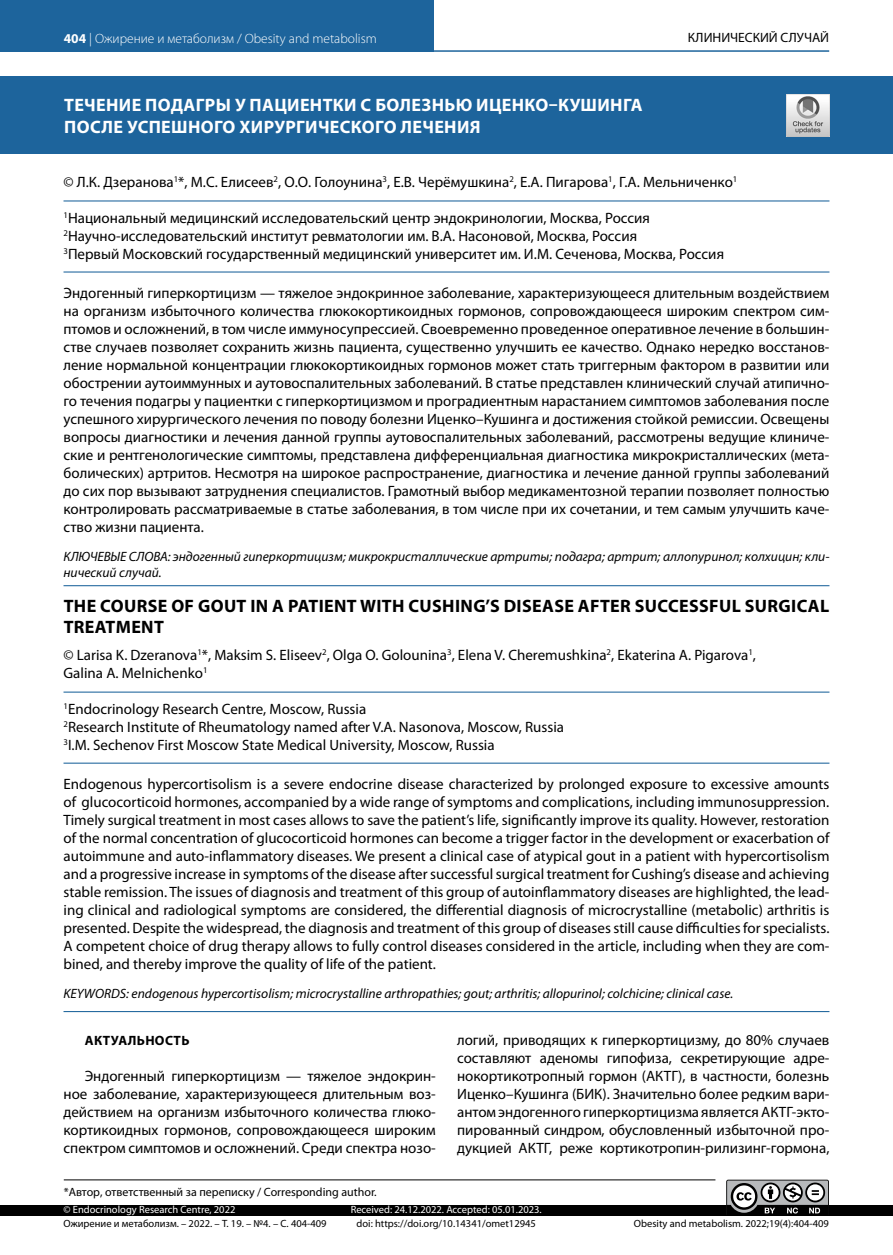
<style>
.page{position:relative;width:893px;height:1255px;background:#fff}
.page>*{position:absolute;margin:0;border:0;box-sizing:border-box;transform-origin:0 0}
.t1{font:700 18px/21.6px "Myriad Pro";letter-spacing:.02em;color:#fff}
.t2{font:700 18px/21.6px "Myriad Pro";letter-spacing:.02em;color:#000}
.t3{font:15px/18px "Myriad Pro";color:#000;text-align:justify}
.t4{font:italic 13.5px/16.2px "Myriad Pro";color:#000}
.t5{font:300 13.5px "Myriad Pro";color:#fff}
.t6{font:13.5px "Myriad Pro";color:#000}
.t7{font:700 13.5px "Myriad Pro";letter-spacing:.025em;color:#000}
.t8{font:12px "Myriad Pro";color:#000}
.t9{font:10.5px "Myriad Pro";color:#000}
.t10{font:10.5px "Myriad Pro";color:#fff}
.s1{font-weight:700}
</style>
<div class="page">
<hr style="left:0;top:50px;width:829px;height:2px;background:#1d649c">
<div style="left:0;top:0;width:434px;height:51px;background:#1d649c"></div>
<hr style="left:64px;top:200px;width:765px;height:1px;background:#1d649c">
<hr style="left:64px;top:271px;width:765px;height:1px;background:#1d649c">
<hr style="left:64px;top:585px;width:765px;height:1px;background:#1d649c">
<hr style="left:64px;top:691px;width:765px;height:1px;background:#1d649c">
<hr style="left:64px;top:762px;width:765px;height:1px;background:#1d649c">
<hr style="left:64px;top:1011px;width:765px;height:1px;background:#1d649c">
<div style="left:0;top:77px;width:893px;height:77px;background:#1d649c"></div>
<div style="left:0;top:1204px;width:893px;height:11px;background:#000"></div>
<svg style="left:726px;top:1179px;width:103px;height:36px"></svg>
<hr style="left:64px;top:1179px;width:651px;height:1px;background:#000">
<img style="left:787px;top:94px;width:42px;height:43px">
<p class="t5" style="left:64px;top:30px;width:315px"><span class="s1">404</span> | Ожирение и метаболизм / Obesity and metabolism</p>
<p class="t6" style="left:688px;top:29px;width:143px">КЛИНИЧЕСКИЙ СЛУЧАЙ</p>
<p class="t1" style="left:64px;top:94px;width:580px">ТЕЧЕНИЕ ПОДАГРЫ У ПАЦИЕНТКИ С БОЛЕЗНЬЮ ИЦЕНКО–КУШИНГА<br>ПОСЛЕ УСПЕШНОГО ХИРУРГИЧЕСКОГО ЛЕЧЕНИЯ</p>
<p class="t3" style="left:64px;top:172px;width:675px">© Л.К. Дзеранова<sup>1</sup>*, М.С. Елисеев<sup>2</sup>, О.О. Голоунина<sup>3</sup>, Е.В. Черёмушкина<sup>2</sup>, Е.А. Пигарова<sup>1</sup>, Г.А. Мельниченко<sup>1</sup></p>
<p class="t3" style="left:64px;top:208px;width:662px;text-align:left"><sup>1</sup>Национальный медицинский исследовательский центр эндокринологии, Москва, Россия<br><sup>2</sup>Научно-исследовательский институт ревматологии им. В.А. Насоновой, Москва, Россия<br><sup>3</sup>Первый Московский государственный медицинский университет им. И.М. Сеченова, Москва, Россия</p>
<p class="t3" style="left:64px;top:284px;width:767px">Эндогенный гиперкортицизм — тяжелое эндокринное заболевание, характеризующееся длительным воздействием на организм избыточного количества глюкокортикоидных гормонов, сопровождающееся широким спектром сим&shy;птомов и осложнений, в том числе иммуносупрессией. Своевременно проведенное оперативное лечение в большин&shy;стве случаев позволяет сохранить жизнь пациента, существенно улучшить ее качество. Однако нередко восстанов&shy;ление нормальной концентрации глюкокортикоидных гормонов может стать триггерным фактором в развитии или обострении аутоиммунных и аутовоспалительных заболеваний. В статье представлен клинический случай атипично&shy;го течения подагры у пациентки с гиперкортицизмом и проградиентным нарастанием симптомов заболевания после успешного хирургического лечения по поводу болезни Иценко–Кушинга и достижения стойкой ремиссии. Освещены вопросы диагностики и лечения данной группы аутовоспалительных заболеваний, рассмотрены ведущие клиниче&shy;ские и рентгенологические симптомы, представлена дифференциальная диагностика микрокристаллических (мета&shy;болических) артритов. Несмотря на широкое распространение, диагностика и лечение данной группы заболеваний до сих пор вызывают затруднения специалистов. Грамотный выбор медикаментозной терапии позволяет полностью контролировать рассматриваемые в статье заболевания, в том числе при их сочетании, и тем самым улучшить каче&shy;ство жизни пациента.</p>
<p class="t4" style="left:64px;top:548px;width:767px">КЛЮЧЕВЫЕ СЛОВА: эндогенный гиперкортицизм; микрокристаллические артриты; подагра; артрит; аллопуринол; колхицин; кли&shy;нический случай.</p>
<p class="t2" style="left:64px;top:594px;width:767px">THE COURSE OF GOUT IN A PATIENT WITH CUSHING’S DISEASE AFTER SUCCESSFUL SURGICAL<br>TREATMENT</p>
<p class="t3" style="left:64px;top:645px;width:694px">© Larisa K. Dzeranova<sup>1</sup>*, Maksim S. Eliseev<sup>2</sup>, Olga O. Golounina<sup>3</sup>, Elena V. Cheremushkina<sup>2</sup>, Ekaterina A. Pigarova<sup>1</sup>,<br>Galina A. Melnichenko<sup>1</sup></p>
<p class="t3" style="left:64px;top:699px;width:502px;text-align:left"><sup>1</sup>Endocrinology Research Centre, Moscow, Russia<br><sup>2</sup>Research Institute of Rheumatology named after V.A. Nasonova, Moscow, Russia<br><sup>3</sup>I.M. Sechenov First Moscow State Medical University, Moscow, Russia</p>
<p class="t3" style="left:64px;top:775px;width:767px">Endogenous hypercortisolism is a severe endocrine disease characterized by prolonged exposure to excessive amounts of glucocorticoid hormones, accompanied by a wide range of symptoms and complications, including immunosuppression.<br>Timely surgical treatment in most cases allows to save the patient’s life, significantly improve its quality. However, restoration of the normal concentration of glucocorticoid hormones can become a trigger factor in the development or exacerbation of autoimmune and auto-inflammatory diseases. We present a clinical case of atypical gout in a patient with hypercortisolism and a progressive increase in symptoms of the disease after successful surgical treatment for Cushing’s disease and achieving stable remission. The issues of diagnosis and treatment of this group of autoinflammatory diseases are highlighted, the lead&shy;ing clinical and radiological symptoms are considered, the differential diagnosis of microcrystalline (metabolic) arthritis is presented. Despite the widespread, the diagnosis and treatment of this group of diseases still cause difficulties for specialists.<br>A competent choice of drug therapy allows to fully control diseases considered in the article, including when they are com&shy;bined, and thereby improve the quality of life of the patient.</p>
<p class="t4" style="left:64px;top:985px;width:671px">KEYWORDS: endogenous hypercortisolism; microcrystalline arthropathies; gout; arthritis; allopurinol; colchicine; clinical case.</p>
<p class="t7" style="left:85px;top:1031px;width:106px">АКТУАЛЬНОСТЬ</p>
<p class="t3" style="left:64px;top:1066px;width:374px;text-indent:21px">Эндогенный гиперкортицизм — тяжелое эндокрин&shy;ное заболевание, характеризующееся длительным воз&shy;действием на организм избыточного количества глюко&shy;кортикоидных гормонов, сопровождающееся широким спектром симптомов и осложнений. Среди спектра нозо-</p>
<p class="t3" style="left:457px;top:1030px;width:374px">логий, приводящих к гиперкортицизму, до 80% случаев составляют аденомы гипофиза, секретирующие адре&shy;нокортикотропный гормон (АКТГ), в частности, болезнь Иценко–Кушинга (БИК). Значительно более редким вари&shy;антом эндогенного гиперкортицизма является АКТГ-экто&shy;пированный синдром, обусловленный избыточной про&shy;дукцией АКТГ, реже кортикотропин-рилизинг-гормона,</p>
<p class="t8" style="left:64px;top:1184px;width:314px">*Автор, ответственный за переписку / Corresponding author.</p>
<p class="t9" style="left:64px;top:1216px;width:265px">Ожирение и метаболизм. – 2022. – Т. 19. – №4. – С. 404-409</p>
<p class="t9" style="left:634px;top:1216px;width:196px">Obesity and metabolism. 2022;19(4):404-409</p>
<p class="t10" style="left:64px;top:1203px;width:173px">© Endocrinology Research Centre, 2022</p>
<p class="t10" style="left:351px;top:1203px;width:193px">Received: 24.12.2022. Accepted: 05.01.2023.</p>
<p class="t9" style="left:357px;top:1216px;width:181px">doi: https://doi.org/10.14341/omet12945</p>
</div>
